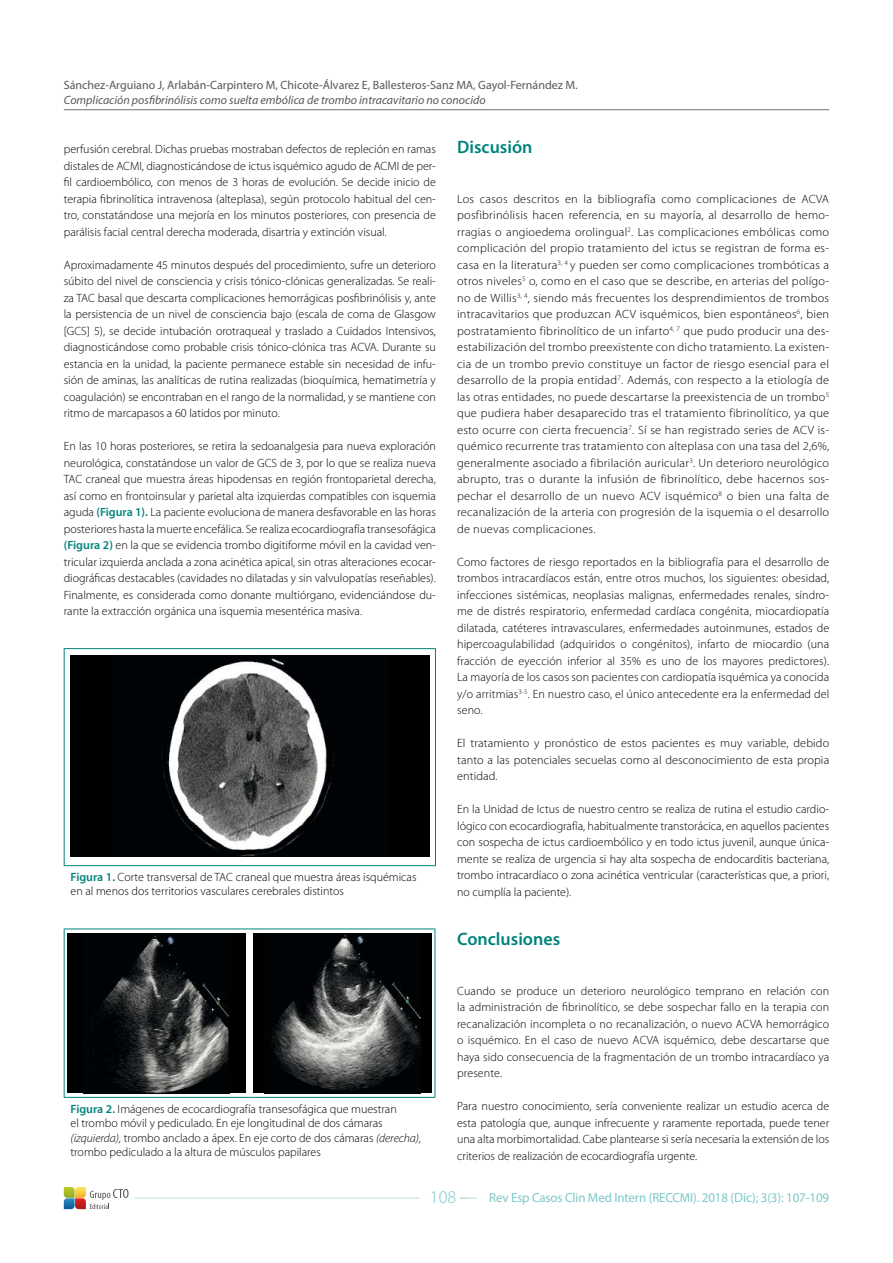
<style>
.page{position:relative;width:893px;height:1263px;background:#fff}
.page>*{position:absolute;margin:0;border:0;box-sizing:border-box;transform-origin:0 0}
.t1{font:600 18px "Myriad Pro";color:#00837b}
.t2{font:300 18px "Myriad Pro";color:#7cc8c9}
.t3{font:13.2px "Myriad Pro";letter-spacing:-.01em;color:#7cc8c9}
.t4{font:300 12px/16.5px "Myriad Pro";color:#000;text-align:justify}
.t5{font:12px "Myriad Pro";color:#58585a}
.t6{font:italic 12px "Myriad Pro";color:#58585a}
.s1{font-weight:600;color:#00837b}
.s2{font-style:italic}
.s3{font-size:13.5px}
</style>
<div class="page">
<hr style="left:64px;top:109px;width:765px;height:1px;background:#707172">
<hr style="left:134px;top:1198px;width:285px;height:1px;background:#b9dfdf">
<svg style="left:64px;top:1187px;width:65px;height:22px"></svg>
<svg style="left:460px;top:1198px;width:17px;height:1px"></svg>
<hr style="left:64px;top:648px;width:372px;height:1px;background:#00837b">
<hr style="left:64px;top:649px;width:1px;height:216px;background:#00837b">
<hr style="left:435px;top:649px;width:1px;height:216px;background:#00837b">
<hr style="left:64px;top:865px;width:372px;height:1px;background:#00837b">
<div style="left:70px;top:655px;width:359px;height:201px;background:#000"></div>
<img style="left:161px;top:658px;width:174px;height:198px">
<svg style="left:65px;top:929px;width:370px;height:168px"></svg>
<hr style="left:64px;top:1097px;width:186px;height:1px;background:#00837b">
<hr style="left:250px;top:1097px;width:185px;height:1px;background:#00837b">
<hr style="left:64px;top:928px;width:186px;height:1px;background:#00837b">
<hr style="left:64px;top:929px;width:1px;height:168px;background:#00837b">
<hr style="left:250px;top:928px;width:185px;height:1px;background:#00837b">
<hr style="left:435px;top:929px;width:1px;height:168px;background:#00837b">
<div style="left:68px;top:933px;width:178px;height:160px;background:#000"></div>
<img style="left:84px;top:935px;width:146px;height:158px">
<div style="left:253px;top:933px;width:179px;height:160px;background:#000"></div>
<img style="left:264px;top:933px;width:156px;height:158px">
<p class="t5" style="left:64px;top:78px;width:515px">Sánchez-Arguiano J, Arlabán-Carpintero M, Chicote-Álvarez E, Ballesteros-Sanz MA, Gayol-Fernández M.</p>
<p class="t6" style="left:64px;top:92px;width:423px">Complicación posfibrinólisis como suelta embólica de trombo intracavitario no conocido</p>
<p class="t4" style="left:64px;top:141px;width:374px">perfusión cerebral. Dichas pruebas mostraban defectos de repleción en ramas distales de ACMI, diagnosticándose de ictus isquémico agudo de ACMI de per&shy;fil cardioembólico, con menos de 3 horas de evolución. Se decide inicio de terapia fibrinolítica intravenosa (alteplasa), según protocolo habitual del cen&shy;tro, constatándose una mejoría en los minutos posteriores, con presencia de parálisis facial central derecha moderada, disartria y extinción visual.</p>
<p class="t4" style="left:64px;top:256px;width:374px">Aproximadamente 45 minutos después del procedimiento, sufre un deterioro súbito del nivel de consciencia y crisis tónico-clónicas generalizadas. Se reali&shy;za TAC basal que descarta complicaciones hemorrágicas posfibrinólisis y, ante la persistencia de un nivel de consciencia bajo (escala de coma de Glasgow [GCS] 5), se decide intubación orotraqueal y traslado a Cuidados Intensivos, diagnosticándose como probable crisis tónico-clónica tras ACVA. Durante su estancia en la unidad, la paciente permanece estable sin necesidad de infu&shy;sión de aminas, las analíticas de rutina realizadas (bioquímica, hematimetría y coagulación) se encontraban en el rango de la normalidad, y se mantiene con ritmo de marcapasos a 60 latidos por minuto.</p>
<p class="t4" style="left:64px;top:438px;width:374px">En las 10 horas posteriores, se retira la sedoanalgesia para nueva exploración neurológica, constatándose un valor de GCS de 3, por lo que se realiza nueva TAC craneal que muestra áreas hipodensas en región frontoparietal derecha, así como en frontoinsular y parietal alta izquierdas compatibles con isquemia aguda <span class="s1">(Figura 1).</span> La paciente evoluciona de manera desfavorable en las horas posteriores hasta la muerte encefálica. Se realiza ecocardiografía transesofágica <span class="s1">(Figura 2)</span> en la que se evidencia trombo digitiforme móvil en la cavidad ven&shy;tricular izquierda anclada a zona acinética apical, sin otras alteraciones ecocar&shy;diográficas destacables (cavidades no dilatadas y sin valvulopatías reseñables).<br>Finalmente, es considerada como donante multiórgano, evidenciándose du&shy;rante la extracción orgánica una isquemia mesentérica masiva.</p>
<p class="t4" style="left:71px;top:870px;width:347px;line-height:14.4px"><span class="s1">Figura 1.</span> Corte transversal de TAC craneal que muestra áreas isquémicas en al menos dos territorios vasculares cerebrales distintos</p>
<p class="t4" style="left:71px;top:1102px;width:352px;line-height:14.4px;text-align:left"><span class="s1">Figura 2.</span> Imágenes de ecocardiografía transesofágica que muestran<br>el trombo móvil y pediculado. En eje longitudinal de dos cámaras <span class="s2">(izquierda),</span> trombo anclado a ápex. En eje corto de dos cámaras <span class="s2">(derecha), </span>trombo pediculado a la altura de músculos papilares</p>
<h1 class="t1" style="left:457px;top:136px;width:77px">Discusión</h1>
<p class="t4" style="left:457px;top:190px;width:374px">Los casos descritos en la bibliografía como complicaciones de ACVA posfibrinólisis hacen referencia, en su mayoría, al desarrollo de hemo&shy;rragias o angioedema orolingual<sup>2</sup>. Las complicaciones embólicas como complicación del propio tratamiento del ictus se registran de forma es&shy;casa en la literatura<sup>3,</sup> <sup>4</sup> y pueden ser como complicaciones trombóticas a otros niveles<sup>5</sup> o, como en el caso que se describe, en arterias del polígo&shy;no de Willis<sup>3,</sup> <sup>4</sup>, siendo más frecuentes los desprendimientos de trombos intracavitarios que produzcan ACV isquémicos, bien espontáneos<sup>6</sup>, bien postratamiento fibrinolítico de un infarto<sup>4,</sup> <sup>7</sup> que pudo producir una des&shy;estabilización del trombo preexistente con dicho tratamiento. La existen&shy;cia de un trombo previo constituye un factor de riesgo esencial para el desarrollo de la propia entidad<sup>7</sup>. Además, con respecto a la etiología de las otras entidades, no puede descartarse la preexistencia de un trombo<sup>5 </sup>que pudiera haber desaparecido tras el tratamiento fibrinolítico, ya que esto ocurre con cierta frecuencia<sup>7</sup>. Sí se han registrado series de ACV is&shy;quémico recurrente tras tratamiento con alteplasa con una tasa del 2,6%, generalmente asociado a fibrilación auricular<sup>3</sup>. Un deterioro neurológico abrupto, tras o durante la infusión de fibrinolítico, debe hacernos sos&shy;pechar el desarrollo de un nuevo ACV isquémico<sup>8</sup> o bien una falta de recanalización de la arteria con progresión de la isquemia o el desarrollo de nuevas complicaciones.</p>
<p class="t4" style="left:457px;top:553px;width:374px">Como factores de riesgo reportados en la bibliografía para el desarrollo de trombos intracardíacos están, entre otros muchos, los siguientes: obesidad, infecciones sistémicas, neoplasias malignas, enfermedades renales, síndro&shy;me de distrés respiratorio, enfermedad cardíaca congénita, miocardiopatía dilatada, catéteres intravasculares, enfermedades autoinmunes, estados de hipercoagulabilidad (adquiridos o congénitos), infarto de miocardio (una fracción de eyección inferior al 35% es uno de los mayores predictores).<br>La mayoría de los casos son pacientes con cardiopatía isquémica ya conocida y/o arritmias<sup>3-5</sup>. En nuestro caso, el único antecedente era la enfermedad del seno.</p>
<p class="t4" style="left:457px;top:735px;width:374px">El tratamiento y pronóstico de estos pacientes es muy variable, debido tanto a las potenciales secuelas como al desconocimiento de esta propia entidad.</p>
<p class="t4" style="left:457px;top:801px;width:374px">En la Unidad de Ictus de nuestro centro se realiza de rutina el estudio cardio&shy;lógico con ecocardiografía, habitualmente transtorácica, en aquellos pacientes con sospecha de ictus cardioembólico y en todo ictus juvenil, aunque única&shy;mente se realiza de urgencia si hay alta sospecha de endocarditis bacteriana, trombo intracardíaco o zona acinética ventricular (características que, a priori, no cumplía la paciente).</p>
<h1 class="t1" style="left:457px;top:928px;width:105px">Conclusiones</h1>
<p class="t4" style="left:457px;top:982px;width:374px">Cuando se produce un deterioro neurológico temprano en relación con la administración de fibrinolítico, se debe sospechar fallo en la terapia con recanalización incompleta o no recanalización, o nuevo ACVA hemorrágico o isquémico. En el caso de nuevo ACVA isquémico, debe descartarse que haya sido consecuencia de la fragmentación de un trombo intracardíaco ya presente.</p>
<p class="t4" style="left:457px;top:1098px;width:374px">Para nuestro conocimiento, sería conveniente realizar un estudio acerca de esta patología que, aunque infrecuente y raramente reportada, puede tener una alta morbimortalidad. Cabe plantearse si sería necesaria la extensión de los criterios de realización de ecocardiografía urgente.</p>
<h1 class="t2" style="left:430px;top:1187px;width:28px">108</h1>
<p class="t3" style="left:489px;top:1189px;width:342px">Rev Esp Casos Clin Med Intern (RECCMI). 2018 (<span class="s3">Dic</span>); 3(3): 107-109</p>
</div>
